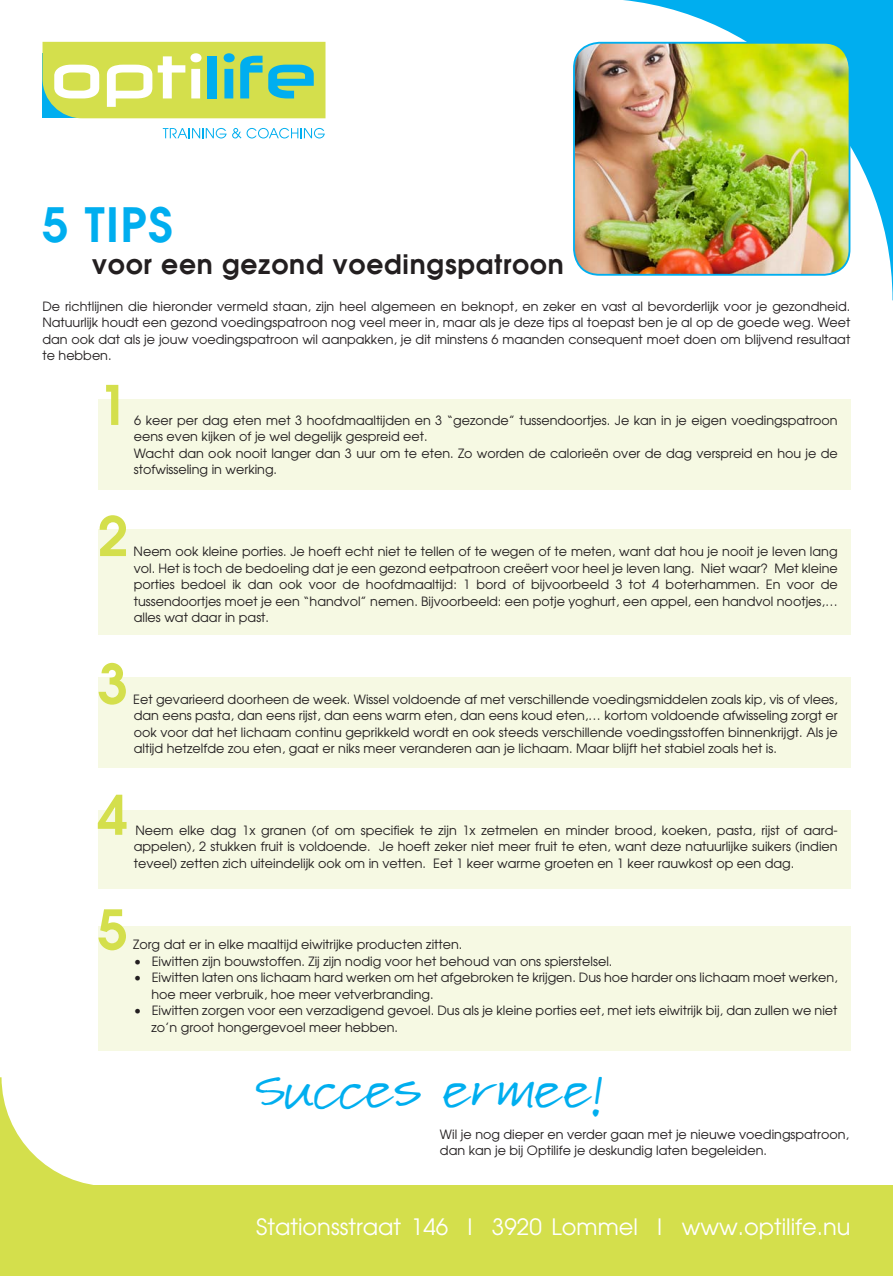
<style>
.page{position:relative;width:893px;height:1276px;background:#fff}
.page>*{position:absolute;margin:0;border:0;box-sizing:border-box;transform-origin:0 0}
.t1{font:600 54.3px "Avant Garde";color:#d4df4c}
.t2{font:600 47.1px "Avant Garde";color:#00aeef}
.t3{font:37.2px "Pea Carlisle";color:#00aeef}
.t4{font:600 26.7px "Avant Garde";letter-spacing:.03em;color:#231f20}
.t5{font:22.5px "Avant Garde";color:#fff}
.t6{font:12.75px/16.5px "Avant Garde";color:#231f20}
</style>
<div class="page">
<div style="left:0;top:1185px;width:893px;height:91px;background:#d4df4c"></div>
<svg style="left:0;top:1077px;width:93px;height:108px"></svg>
<svg style="left:592px;top:0;width:301px;height:300px"></svg>
<div style="left:98px;top:400px;width:752px;height:90px;background:#f6f9e3"></div>
<div style="left:98px;top:677px;width:752px;height:91px;background:#f6f9e3"></div>
<div style="left:98px;top:810px;width:752px;height:79px;background:#f6f9e3"></div>
<div style="left:98px;top:529px;width:752px;height:106px;background:#f6f9e3"></div>
<div style="left:98px;top:925px;width:752px;height:125px;background:#f6f9e3"></div>
<img style="left:575px;top:43px;width:274px;height:232px">
<div style="left:573px;top:42px;width:277px;height:234px;border:2px solid #00aeef;border-radius:26px"></div>
<svg style="left:163px;top:128px;width:78px;height:10px"></svg>
<svg style="left:247px;top:128px;width:78px;height:10px"></svg>
<svg style="left:43px;top:42px;width:282px;height:76px;background:#c0dd77"></svg>
<h2 class="t2" style="left:43px;top:194px;width:132px">5 tips</h2>
<h3 class="t4" style="left:92px;top:247px;width:473px">voor een gezond voedingspatroon</h3>
<p class="t6" style="left:42px;top:298px;width:809px;text-align:justify">De richtlijnen die hieronder vermeld staan, zijn heel algemeen en beknopt, en zeker en vast al bevorderlijk voor je gezondheid.<br>Natuurlijk houdt een gezond voedingspatroon nog veel meer in, maar als je deze tips al toepast ben je al op de goede weg. Weet dan ook dat als je jouw voedingspatroon wil aanpakken, je dit minstens 6 maanden consequent moet doen om blijvend resultaat te hebben.</p>
<h1 class="t1" style="left:98px;top:369px;width:32px">1</h1>
<p class="t6" style="left:134px;top:412px;width:705px">6 keer per dag eten met 3 hoofdmaaltijden en 3 “gezonde” tussendoortjes. Je kan in je eigen voedingspatroon eens even kijken of je wel degelijk gespreid eet.<br>Wacht dan ook nooit langer dan 3 uur om te eten. Zo worden de calorieën over de dag verspreid en hou je de stofwisseling in werking.</p>
<h1 class="t1" style="left:98px;top:500px;width:32px">2</h1>
<p class="t6" style="left:134px;top:543px;width:706px;text-align:justify">Neem ook kleine porties. Je hoeft echt niet te tellen of te wegen of te meten, want dat hou je nooit je leven lang vol. Het is toch de bedoeling dat je een gezond eetpatroon creëert voor heel je leven lang. Niet waar? Met kleine porties bedoel ik dan ook voor de hoofdmaaltijd: 1 bord of bijvoorbeeld 3 tot 4 boterhammen. En voor de tussendoortjes moet je een “handvol” nemen. Bijvoorbeeld: een potje yoghurt, een appel, een handvol nootjes,… alles wat daar in past.</p>
<h1 class="t1" style="left:98px;top:648px;width:32px">3</h1>
<p class="t6" style="left:133px;top:690px;width:706px;text-align:justify">Eet gevarieerd doorheen de week. Wissel voldoende af met verschillende voedingsmiddelen zoals kip, vis of vlees, dan eens pasta, dan eens rijst, dan eens warm eten, dan eens koud eten,… kortom voldoende afwisseling zorgt er ook voor dat het lichaam continu geprikkeld wordt en ook steeds verschillende voedingsstoffen binnenkrijgt. Als je altijd hetzelfde zou eten, gaat er niks meer veranderen aan je lichaam. Maar blijft het stabiel zoals het is.</p>
<h1 class="t1" style="left:98px;top:779px;width:32px">4</h1>
<p class="t6" style="left:134px;top:821px;width:705px;text-align:justify">Neem elke dag 1x granen (of om specifiek te zijn 1x zetmelen en minder brood, koeken, pasta, rijst of aard&shy;appelen), 2 stukken fruit is voldoende. Je hoeft zeker niet meer fruit te eten, want deze natuurlijke suikers (indien teveel) zetten zich uiteindelijk ook om in vetten. Eet 1 keer warme groeten en 1 keer rauwkost op een dag.</p>
<h1 class="t1" style="left:98px;top:893px;width:32px">5</h1>
<p class="t6" style="left:133px;top:936px;width:331px">Zorg dat er in elke maaltijd eiwitrijke producten zitten.</p>
<p class="t6" style="left:134px;top:952px;width:480px">• Eiwitten zijn bouwstoffen. Zij zijn nodig voor het behoud van ons spierstelsel.</p>
<p class="t6" style="left:151px;top:969px;width:688px;text-indent:-18px">• Eiwitten laten ons lichaam hard werken om het afgebroken te krijgen. Dus hoe harder ons lichaam moet werken, hoe meer verbruik, hoe meer vetverbranding.</p>
<p class="t6" style="left:151px;top:1002px;width:688px;text-indent:-18px">• Eiwitten zorgen voor een verzadigend gevoel. Dus als je kleine porties eet, met iets eiwitrijk bij, dan zullen we niet zo’n groot hongergevoel meer hebben.</p>
<h3 class="t3" style="left:256px;top:1072px;width:348px">SUCCES ERMEE!</h3>
<p class="t6" style="left:440px;top:1125px;width:411px">Wil je nog dieper en verder gaan met je nieuwe voedingspatroon, dan kan je bij Optilife je deskundig laten begeleiden.</p>
<h3 class="t5" style="left:256px;top:1212px;width:596px">Stationsstraat 146 I 3920 Lommel I www.optilife.nu</h3>
</div>
